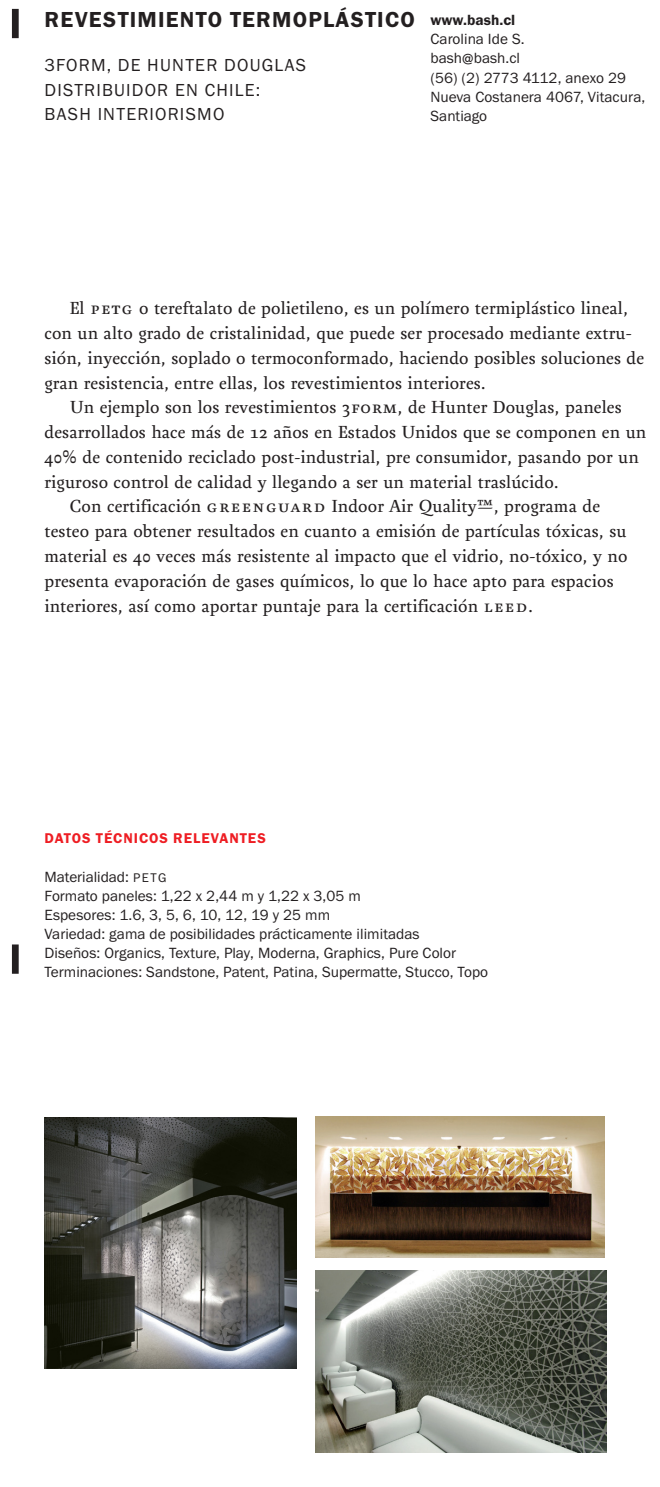
<style>
.page{position:relative;width:660px;height:1487px;background:#fff}
.page>*{position:absolute;margin:0;border:0;box-sizing:border-box;transform-origin:0 0}
.t1{font:600 22.5px "Franklin Gothic FS";letter-spacing:.055em;color:#231f20}
.t2{font:18px/24.8px "Queltehue Pro";letter-spacing:.005em;color:#231f20}
.Textos_anexos{font:18px "Franklin Gothic FS";letter-spacing:.07em;color:#231f20}
.t3{font:15.3px/19.1px "Franklin Gothic FS";color:#231f20}
.t4{font:600 15.3px "Franklin Gothic FS";color:#231f20}
.Bibliografía{font:600 14.62px "Franklin Gothic FS";letter-spacing:.065em;color:#ee1d23}
.s1{font-family:"Franklin Gothic FS Book SC850";font-size:13.05px}
</style>
<div class="page">
<div style="left:12px;top:9px;width:7px;height:29px;background:#231f20"></div>
<div style="left:12px;top:944px;width:7px;height:29px;background:#231f20"></div>
<img style="left:316px;top:1116px;width:289px;height:141px">
<img style="left:44px;top:1117px;width:252px;height:251px">
<img style="left:316px;top:1270px;width:290px;height:182px">
<p class="t1" style="left:45px;top:6px;width:371px">REVESTIMIENTO TERMOPLÁSTICO</p>
<p class="Textos_anexos" style="left:44px;top:55px;width:263px">3FORM, DE HUNTER DOUGLAS</p>
<p class="Textos_anexos" style="left:45px;top:80px;width:217px">DISTRIBUIDOR EN CHILE:</p>
<p class="Textos_anexos" style="left:45px;top:104px;width:181px">BASH INTERIORISMO</p>
<p class="t4" style="left:430px;top:11px;width:86px">www.bash.cl</p>
<p class="t3" style="left:430px;top:30px;width:96px">Carolina Ide S.</p>
<p class="t3" style="left:430px;top:49px;width:91px">bash@bash.cl</p>
<p class="t3" style="left:430px;top:68px;width:197px">(56) (2) 2773 4112, anexo 29</p>
<p class="t3" style="left:430px;top:87px;width:216px">Nueva Costanera 4067, Vitacura,<br>Santiago</p>
<p class="t2" style="left:44px;top:296px;width:601px;text-indent:26px">El petg o tereftalato de polietileno, es un polímero termiplástico lineal, con un alto grado de cristalinidad, que puede ser procesado mediante extru&shy;sión, inyección, soplado o termoconformado, haciendo posibles soluciones de gran resistencia, entre ellas, los revestimientos interiores.</p>
<p class="t2" style="left:44px;top:395px;width:603px;text-indent:26px">Un ejemplo son los revestimientos 3form, de Hunter Douglas, paneles desarrollados hace más de 12 años en Estados Unidos que se componen en un 40% de contenido reciclado post-industrial, pre consumidor, pasando por un riguroso control de calidad y llegando a ser un material traslúcido.</p>
<p class="t2" style="left:44px;top:494px;width:584px;text-indent:26px">Con certificación greenguard Indoor Air Quality™, programa de testeo para obtener resultados en cuanto a emisión de partículas tóxicas, su material es 40 veces más resistente al impacto que el vidrio, no-tóxico, y no presenta evaporación de gases químicos, lo que lo hace apto para espacios interiores, así como aportar puntaje para la certificación leed.</p>
<p class="Bibliografía" style="left:45px;top:830px;width:223px">DATOS TÉCNICOS RELEVANTES</p>
<p class="t3" style="left:44px;top:867px;width:123px">Materialidad: <span class="s1">pe tg</span></p>
<p class="t3" style="left:44px;top:886px;width:318px">Formato paneles: 1,22 x 2,44 m y 1,22 x 3,05 m</p>
<p class="t3" style="left:44px;top:905px;width:287px">Espesores: 1.6, 3, 5, 6, 10, 12, 19 y 25 mm</p>
<p class="t3" style="left:44px;top:924px;width:377px">Variedad: gama de posibilidades prácticamente ilimitadas</p>
<p class="t3" style="left:44px;top:943px;width:413px">Diseños: Organics, Texture, Play, Moderna, Graphics, Pure Color</p>
<p class="t3" style="left:44px;top:962px;width:445px">Terminaciones: Sandstone, Patent, Patina, Supermatte, Stucco, Topo</p>
</div>
